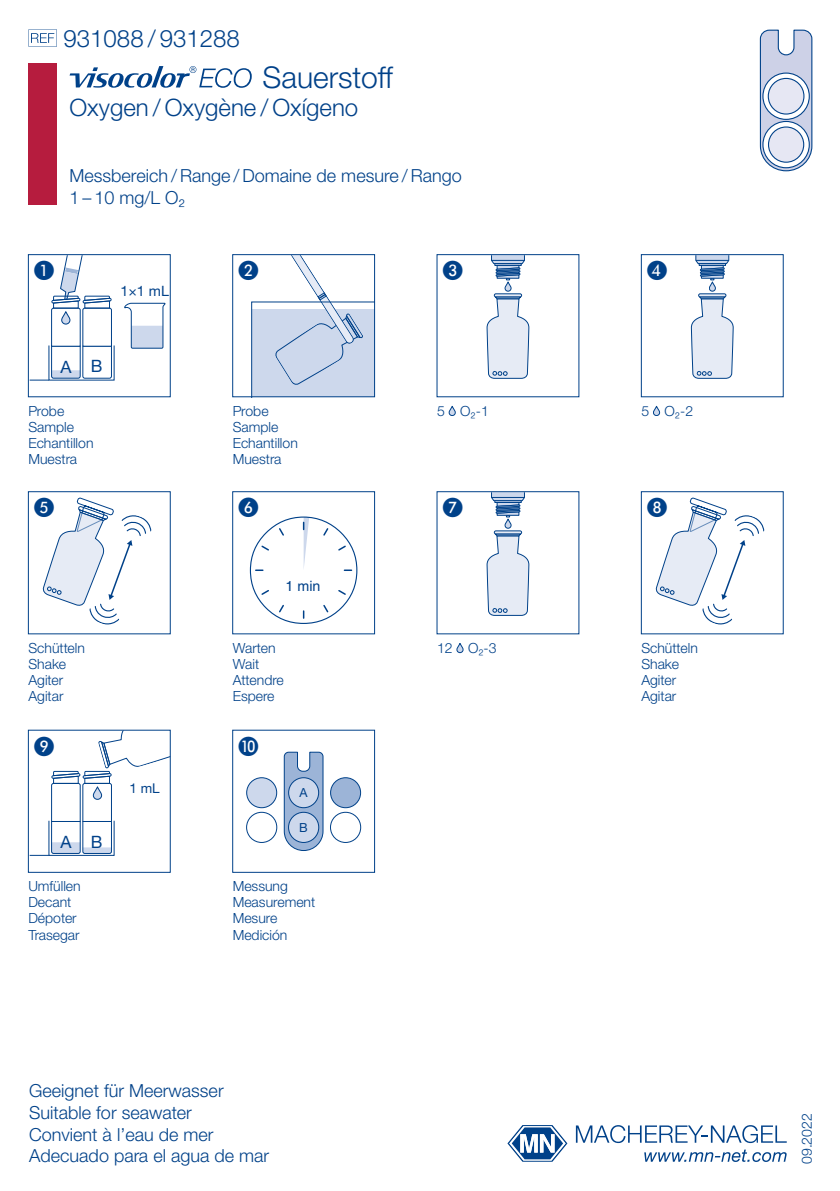
<style>
.page{position:relative;width:840px;height:1191px;background:#fff}
.page>*{position:absolute;margin:0;border:0;box-sizing:border-box;transform-origin:0 0}
.t1{font:300 30px "Helvetica Neue LTW1 G";color:#004189}
.t2{font:300 24px "Helvetica Neue LTW1 G";color:#004189}
.t3{font:20px "MN Font";color:#004189}
.t4{font:300 18px/21.6px "Helvetica Neue LTW1 G";color:#004189}
.t5{font:17px "Helvetica Neue LTW1 G";color:#004189}
.t6{font:14.2px "Helvetica Neue LTW1 G";color:#004189}
.t7{font:14.2px "Helvetica LT Pro";color:#004189}
.t8{font:300 14px/16px "Helvetica Neue LTW1 G";color:#004189}
.t9{font:13.4px "Helvetica Neue LTW1 G";color:#004189}
.t10{font:12.6px "Helvetica Neue LTW1 G";color:#004189}
</style>
<div class="page">
<svg style="left:124px;top:303px;width:41px;height:45px"></svg>
<svg style="left:30px;top:256px;width:82px;height:125px"></svg>
<svg style="left:251px;top:256px;width:121px;height:139px"></svg>
<svg style="left:486px;top:256px;width:43px;height:123px"></svg>
<svg style="left:448px;top:406px;width:8px;height:10px"></svg>
<svg style="left:690px;top:256px;width:43px;height:123px"></svg>
<svg style="left:653px;top:406px;width:7px;height:10px"></svg>
<svg style="left:42px;top:497px;width:110px;height:128px"></svg>
<svg style="left:250px;top:516px;width:107px;height:108px"></svg>
<svg style="left:486px;top:493px;width:43px;height:123px"></svg>
<svg style="left:456px;top:643px;width:7px;height:10px"></svg>
<svg style="left:655px;top:497px;width:109px;height:128px"></svg>
<svg style="left:30px;top:732px;width:138px;height:124px"></svg>
<svg style="left:283px;top:751px;width:40px;height:100px"></svg>
<div style="left:288px;top:812px;width:30px;height:30px;background:#cdd8ec;border-radius:50%"></div>
<div style="left:288px;top:812px;width:31px;height:31px;border:1px solid #004189;border-radius:50%"></div>
<div style="left:288px;top:777px;width:30px;height:30px;background:#cdd8ec;border-radius:50%"></div>
<div style="left:288px;top:777px;width:31px;height:31px;border:1px solid #004189;border-radius:50%"></div>
<div style="left:246px;top:777px;width:30px;height:30px;background:#cdd8ec;border-radius:50%"></div>
<div style="left:246px;top:777px;width:31px;height:31px;border:1px solid #004189;border-radius:50%"></div>
<div style="left:330px;top:777px;width:30px;height:30px;background:#9cb4d7;border-radius:50%"></div>
<div style="left:330px;top:777px;width:31px;height:31px;border:1px solid #004189;border-radius:50%"></div>
<div style="left:246px;top:812px;width:31px;height:31px;border:1px solid #004189;border-radius:50%"></div>
<div style="left:330px;top:812px;width:31px;height:31px;border:1px solid #004189;border-radius:50%"></div>
<svg style="left:28px;top:29px;width:29px;height:18px"></svg>
<svg style="left:69px;top:66px;width:182px;height:22px"></svg>
<div style="left:28px;top:254px;width:142px;height:143px;border:1px solid #004189"></div>
<div style="left:232px;top:254px;width:142px;height:143px;border:1px solid #004189"></div>
<div style="left:640px;top:254px;width:143px;height:143px;border:1px solid #004189"></div>
<div style="left:28px;top:491px;width:142px;height:143px;border:1px solid #004189"></div>
<div style="left:232px;top:491px;width:142px;height:143px;border:1px solid #004189"></div>
<div style="left:640px;top:491px;width:143px;height:143px;border:1px solid #004189"></div>
<svg style="left:575px;top:1125px;width:211px;height:18px"></svg>
<svg style="left:507px;top:1125px;width:60px;height:36px"></svg>
<svg style="left:644px;top:1149px;width:142px;height:13px"></svg>
<div style="left:28px;top:63px;width:29px;height:141px;background:#b61c3e"></div>
<svg style="left:759px;top:30px;width:53px;height:141px"></svg>
<svg style="left:762px;top:73px;width:46px;height:46px"></svg>
<div style="left:762px;top:73px;width:47px;height:47px;border:1px solid #004189;border-radius:50%"></div>
<div style="left:767px;top:78px;width:36px;height:36px;background:#e6e7f3;border-radius:50%"></div>
<div style="left:767px;top:78px;width:37px;height:37px;border:1px solid #004189;border-radius:50%"></div>
<svg style="left:762px;top:121px;width:46px;height:47px"></svg>
<div style="left:762px;top:121px;width:47px;height:47px;border:1px solid #004189;border-radius:50%"></div>
<div style="left:768px;top:127px;width:35px;height:35px;background:#e6e7f3;border-radius:50%"></div>
<div style="left:767px;top:126px;width:36px;height:37px;border:1px solid #004189;border-radius:50%"></div>
<h2 class="t2" style="left:63px;top:23px;width:178px">931088 / 931288</h2>
<h1 class="t1" style="left:262px;top:59px;width:132px">Sauerstoff</h1>
<h2 class="t2" style="left:69px;top:93px;width:290px">Oxygen / Oxygène / Oxígeno</h2>
<p class="t4" style="left:69px;top:165px;width:393px">Messbereich / Range / Domaine de mesure / Rango<br>1 – 10 mg/L O₂</p>
<h3 class="t3" style="left:34px;top:261px;width:21px">A</h3>
<h3 class="t3" style="left:238px;top:261px;width:21px">B</h3>
<h3 class="t3" style="left:442px;top:261px;width:21px">C</h3>
<h3 class="t3" style="left:646px;top:261px;width:21px">D</h3>
<p class="t6" style="left:120px;top:282px;width:50px">1×1 mL</p>
<p class="t5" style="left:60px;top:356px;width:44px">A B</p>
<p class="t8" style="left:28px;top:403px;width:67px">Probe<br>Sample<br>Echantillon<br>Muestra</p>
<p class="t8" style="left:232px;top:403px;width:67px">Probe<br>Sample<br>Echantillon<br>Muestra</p>
<p class="t8" style="left:437px;top:403px;width:53px">5 O₂-1</p>
<p class="t8" style="left:641px;top:403px;width:53px">5 O₂-2</p>
<h3 class="t3" style="left:34px;top:498px;width:21px">E</h3>
<h3 class="t3" style="left:238px;top:498px;width:21px">F</h3>
<h3 class="t3" style="left:442px;top:498px;width:21px">G</h3>
<h3 class="t3" style="left:646px;top:498px;width:21px">H</h3>
<p class="t8" style="left:28px;top:640px;width:58px">Schütteln<br>Shake<br>Agiter<br>Agitar</p>
<p class="t7" style="left:285px;top:578px;width:36px">1 min</p>
<p class="t8" style="left:232px;top:640px;width:53px">Warten<br>Wait<br>Attendre<br>Espere</p>
<p class="t8" style="left:437px;top:640px;width:61px">12 O₂-3</p>
<p class="t8" style="left:641px;top:640px;width:58px">Schütteln<br>Shake<br>Agiter<br>Agitar</p>
<h3 class="t3" style="left:34px;top:736px;width:21px">I</h3>
<h3 class="t3" style="left:238px;top:736px;width:21px">J</h3>
<p class="t9" style="left:129px;top:780px;width:32px">1 mL</p>
<p class="t10" style="left:299px;top:784px;width:10px">A</p>
<p class="t10" style="left:299px;top:820px;width:10px">B</p>
<p class="t5" style="left:60px;top:831px;width:44px">A B</p>
<p class="t8" style="left:28px;top:878px;width:54px">Umfüllen<br>Decant<br>Dépoter<br>Trasegar</p>
<p class="t8" style="left:232px;top:878px;width:84px">Messung<br>Measurement<br>Mesure<br>Medición</p>
<p class="t4" style="left:29px;top:1080px;width:241px">Geeignet für Meerwasser<br>Suitable for seawater<br>Convient à l’eau de mer<br>Adecuado para el agua de mar</p>
<p class="t8" style="left:798px;top:1164px;width:52px;rotate:-90deg">09.2022</p>
</div>
